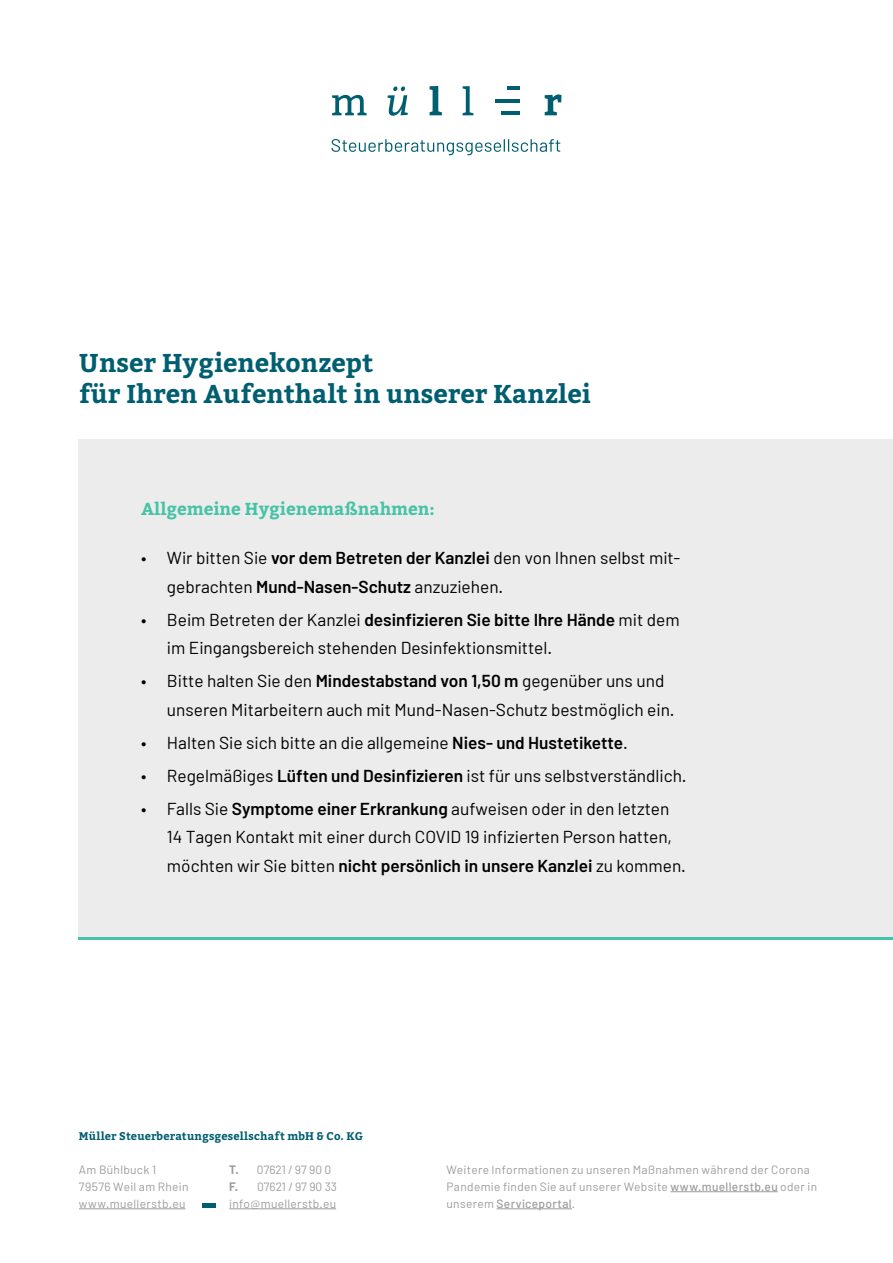
<style>
.page{position:relative;width:893px;height:1263px;background:#fff}
.page>*{position:absolute;margin:0;border:0;box-sizing:border-box;transform-origin:0 0}
.t1{font:700 25.8px/30.9px "Bitter";color:#005e71}
.t2{font:17.25px/28.5px "Barlow";color:#000}
.t3{font:700 17.25px "Bitter";color:#46c3a6}
.t4{font:12px/17.1px "Barlow";letter-spacing:.025em;color:#9c9c9d}
.t5{font:12px/17.1px "Barlow";color:#9c9c9d}
.t6{font:700 11.1px "Bitter";letter-spacing:.015em;color:#005e71}
.s1{font-weight:600}
.s2{font-weight:700}
.s3{font-weight:500}
</style>
<div class="page">
<div style="left:79px;top:439px;width:814px;height:498px;background:#ececec"></div>
<svg style="left:332px;top:139px;width:228px;height:16px"></svg>
<svg style="left:332px;top:95px;width:35px;height:20px"></svg>
<svg style="left:387px;top:87px;width:21px;height:29px"></svg>
<svg style="left:430px;top:86px;width:12px;height:29px"></svg>
<svg style="left:463px;top:86px;width:10px;height:29px"></svg>
<svg style="left:545px;top:94px;width:16px;height:21px"></svg>
<hr style="left:507px;top:86px;width:12px;height:4px;background:#005e71">
<hr style="left:501px;top:111px;width:18px;height:4px;background:#005e71">
<hr style="left:495px;top:99px;width:24px;height:4px;background:#005e71">
<hr style="left:79px;top:937px;width:814px;height:2px;background:#46c3a6">
<hr style="left:229px;top:1208px;width:107px;height:1px;background:#9c9c9d">
<hr style="left:79px;top:1208px;width:107px;height:1px;background:#9c9c9d">
<div style="left:203px;top:1203px;width:13px;height:5px;background:#005e71"></div>
<hr style="left:670px;top:1191px;width:108px;height:1px;background:#9c9c9d">
<hr style="left:497px;top:1208px;width:75px;height:1px;background:#9c9c9d">
<h1 class="t1" style="left:79px;top:347px;width:513px">Unser Hygienekonzept<br>für Ihren Aufenthalt in unserer Kanzlei</h1>
<p class="t3" style="left:141px;top:499px;width:295px">Allgemeine Hygienemaßnahmen:</p>
<p class="t2" style="left:167px;top:543px;width:515px;text-indent:-26px">• Wir bitten Sie <span class="s1">vor dem Betreten der Kanzlei</span> den von Ihnen selbst mit&shy;gebrachten <span class="s1">Mund-Nasen-Schutz</span> anzuziehen.</p>
<p class="t2" style="left:167px;top:605px;width:514px;text-indent:-26px">• Beim Betreten der Kanzlei <span class="s1">desinfizieren Sie bitte Ihre Hände</span> mit dem im Eingangsbereich stehenden Desinfektionsmittel.</p>
<p class="t2" style="left:167px;top:666px;width:509px;text-indent:-26px">• Bitte halten Sie den <span class="s1">Mindestabstand von 1,50 m</span> gegenüber uns und unseren Mitarbeitern auch mit Mund-Nasen-Schutz bestmöglich ein.</p>
<p class="t2" style="left:141px;top:728px;width:488px">• Halten Sie sich bitte an die allgemeine <span class="s1">Nies- und Hustetikette</span>.</p>
<p class="t2" style="left:141px;top:761px;width:547px">• Regelmäßiges <span class="s1">Lüften und Desinfizieren</span> ist für uns selbstverständlich.</p>
<p class="t2" style="left:167px;top:794px;width:520px;text-indent:-26px">• Falls Sie <span class="s1">Symptome einer Erkrankung</span> aufweisen oder in den letzten<br>14 Tagen Kontakt mit einer durch COVID 19 infizierten Person hatten, möchten wir Sie bitten <span class="s1">nicht persönlich in unsere Kanzlei</span> zu kommen.</p>
<p class="t6" style="left:79px;top:1130px;width:286px">Müller Steuerberatungsgesellschaft mbH &amp; Co. KG</p>
<p class="t5" style="left:229px;top:1160px;width:109px"><span class="s2">T.</span> 07621 / 97 90 0<br><span class="s2">F.</span> 07621 / 97 90 33</p>
<p class="t4" style="left:446px;top:1160px;width:372px">Weitere Informationen zu unseren Maßnahmen während der Corona<br>Pandemie finden Sie auf unserer Website <span class="s3">www.muellerstb.eu</span> oder in unserem <span class="s3">Serviceportal</span>.</p>
<p class="t4" style="left:79px;top:1160px;width:111px">Am Bühlbuck 1<br>79576 Weil am Rhein www.muellerstb.eu</p>
<p class="t4" style="left:229px;top:1195px;width:108px">info@muellerstb.eu</p>
</div>
